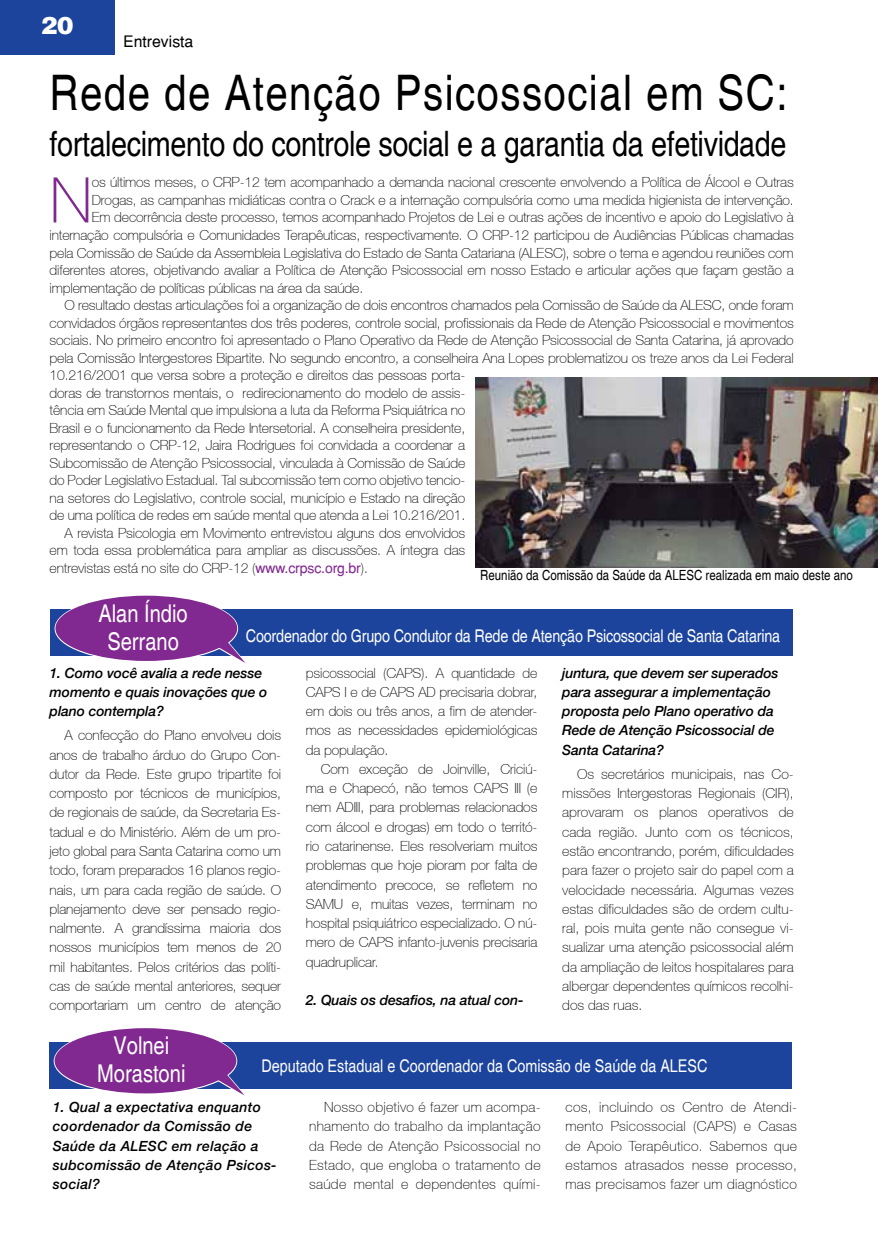
<style>
.page{position:relative;width:893px;height:1241px;background:#fff}
.page>*{position:absolute;margin:0;border:0;box-sizing:border-box;transform-origin:0 0}
.t1{font:100 63px "Helvetica 35";color:#812990}
.t2{font:condensed 49px "Helvetica";letter-spacing:.03em;color:#000}
.t3{font:condensed 35px "Helvetica";letter-spacing:-.01em;color:#000}
.t4{font:condensed 24.5px/28px "Helvetica";color:#fff;text-align:center}
.t5{font:900 24.5px "Helvetica";color:#fff}
.t6{font:condensed 17.5px "Helvetica";letter-spacing:-.01em;color:#fff}
.t7{font:15.75px "Helvetica";color:#000}
.t8{font:100 14px/19.2px "Helvetica 35";letter-spacing:-.01em;color:#000;text-align:justify}
.t9{font:italic 500 14px/19.2px "Helvetica Neue";letter-spacing:-.01em;color:#000}
.t10{font:italic 500 14px/19.2px "Helvetica Neue";letter-spacing:.02em;color:#000}
.t11{font:condensed 14px "Helvetica";color:#000}
.s1{font-family:"Helvetica";font-weight:400;color:#812990}
</style>
<div class="page">
<div style="left:0;top:0;width:114px;height:55px;background:#1c449c"></div>
<div style="left:50px;top:1041px;width:742px;height:47px;background:#1c449c"></div>
<div style="left:55px;top:1027px;width:181px;height:66px;background:#812990;border-radius:50%"></div>
<svg style="left:200px;top:1055px;width:47px;height:41px"></svg>
<div style="left:50px;top:609px;width:743px;height:47px;background:#1c449c"></div>
<div style="left:55px;top:595px;width:182px;height:65px;background:#812990;border-radius:50%"></div>
<svg style="left:201px;top:623px;width:45px;height:40px"></svg>
<img style="left:475px;top:377px;width:402px;height:190px">
<h3 class="t5" style="left:41px;top:9px;width:34px">20</h3>
<p class="t7" style="left:123px;top:32px;width:72px">Entrevista</p>
<h2 class="t2" style="left:50px;top:64px;width:739px">Rede de Atenção Psicossocial em SC:</h2>
<h3 class="t3" style="left:50px;top:123px;width:738px">fortalecimento do controle social e a garantia da efetividade</h3>
<h1 class="t1" style="left:50px;top:164px;width:44px">N</h1>
<p class="t8" style="left:92px;top:173px;width:704px">os últimos meses, o CRP-12 tem acompanhado a demanda nacional crescente envolvendo a Política de Álcool e Outras</p>
<p class="t8" style="left:92px;top:190px;width:704px">Drogas, as campanhas midiáticas contra o Crack e a internação compulsória como uma medida higienista de intervenção.</p>
<p class="t8" style="left:92px;top:208px;width:703px">Em decorrência deste processo, temos acompanhado Projetos de Lei e outras ações de incentivo e apoio do Legislativo à</p>
<p class="t8" style="left:50px;top:225px;width:746px">internação compulsória e Comunidades Terapêuticas, respectivamente. O CRP-12 participou de Audiências Públicas chamadas</p>
<p class="t8" style="left:50px;top:243px;width:746px">pela Comissão de Saúde da Assembleia Legislativa do Estado de Santa Catariana (ALESC), sobre o tema e agendou reuniões com</p>
<p class="t8" style="left:50px;top:260px;width:746px">diferentes atores, objetivando avaliar a Política de Atenção Psicossocial em nosso Estado e articular ações que façam gestão a</p>
<p class="t8" style="left:50px;top:278px;width:315px">implementação de políticas públicas na área da saúde.</p>
<p class="t8" style="left:64px;top:295px;width:731px">O resultado destas articulações foi a organização de dois encontros chamados pela Comissão de Saúde da ALESC, onde foram</p>
<p class="t8" style="left:50px;top:313px;width:746px">convidados órgãos representantes dos três poderes, controle social, profissionais da Rede de Atenção Psicossocial e movimentos</p>
<p class="t8" style="left:50px;top:330px;width:746px">sociais. No primeiro encontro foi apresentado o Plano Operativo da Rede de Atenção Psicossocial de Santa Catarina, já aprovado</p>
<p class="t8" style="left:50px;top:348px;width:746px">pela Comissão Intergestores Bipartite. No segundo encontro, a conselheira Ana Lopes problematizou os treze anos da Lei Federal</p>
<p class="t8" style="left:50px;top:365px;width:417px">10.216/2001 que versa sobre a proteção e direitos das pessoas porta-</p>
<p class="t8" style="left:50px;top:383px;width:417px">doras de transtornos mentais, o redirecionamento do modelo de assis-</p>
<p class="t8" style="left:50px;top:400px;width:417px">tência em Saúde Mental que impulsiona a luta da Reforma Psiquiátrica no</p>
<p class="t8" style="left:50px;top:418px;width:417px">Brasil e o funcionamento da Rede Intersetorial. A conselheira presidente,</p>
<p class="t8" style="left:50px;top:435px;width:417px">representando o CRP-12, Jaira Rodrigues foi convidada a coordenar a</p>
<p class="t8" style="left:50px;top:453px;width:417px">Subcomissão de Atenção Psicossocial, vinculada à Comissão de Saúde</p>
<p class="t8" style="left:50px;top:470px;width:417px">do Poder Legislativo Estadual. Tal subcomissão tem como objetivo tencio-</p>
<p class="t8" style="left:50px;top:488px;width:417px">na setores do Legislativo, controle social, município e Estado na direção</p>
<p class="t8" style="left:50px;top:505px;width:417px">de uma política de redes em saúde mental que atenda a Lei 10.216/201.</p>
<p class="t8" style="left:64px;top:523px;width:402px">A revista Psicologia em Movimento entrevistou alguns dos envolvidos</p>
<p class="t8" style="left:50px;top:540px;width:417px">em toda essa problemática para ampliar as discussões. A íntegra das</p>
<p class="t8" style="left:50px;top:558px;width:320px">entrevistas está no site do CRP-12 (<span class="s1">www.crpsc.org.br</span>).</p>
<p class="t11" style="left:480px;top:566px;width:374px">Reunião da Comissão da Saúde da ALESC realizada em maio deste ano</p>
<h3 class="t4" style="left:98px;top:599px;width:91px">Alan Índio<br>Serrano</h3>
<p class="t6" style="left:246px;top:625px;width:536px">Coordenador do Grupo Condutor da Rede de Atenção Psicossocial de Santa Catarina</p>
<p class="t9" style="left:50px;top:662px;width:219px">1. Como você avalia a rede nesse momento e quais inovações que o plano contempla?</p>
<p class="t8" style="left:50px;top:725px;width:233px;text-indent:15px">A confecção do Plano envolveu dois anos de trabalho árduo do Grupo Con&shy;dutor da Rede. Este grupo tripartite foi composto por técnicos de municípios, de regionais de saúde, da Secretaria Es&shy;tadual e do Ministério. Além de um pro&shy;jeto global para Santa Catarina como um todo, foram preparados 16 planos regio&shy;nais, um para cada região de saúde. O planejamento deve ser pensado regio&shy;nalmente. A grandíssima maioria dos nossos municípios tem menos de 20 mil habitantes. Pelos critérios das políti&shy;cas de saúde mental anteriores, sequer comportariam um centro de atenção</p>
<p class="t8" style="left:306px;top:663px;width:233px">psicossocial (CAPS). A quantidade de CAPS I e de CAPS AD precisaria dobrar, em dois ou três anos, a fim de atender&shy;mos as necessidades epidemiológicas da população.</p>
<p class="t8" style="left:306px;top:759px;width:233px;text-indent:15px">Com exceção de Joinville, Criciú&shy;ma e Chapecó, não temos CAPS III (e nem ADIII, para problemas relacionados com álcool e drogas) em todo o territó&shy;rio catarinense. Eles resolveriam muitos problemas que hoje pioram por falta de atendimento precoce, se refletem no SAMU e, muitas vezes, terminam no hospital psiquiátrico especializado. O nú&shy;mero de CAPS infanto-juvenis precisaria quadruplicar.</p>
<p class="t9" style="left:306px;top:990px;width:219px">2. Quais os desafios, na atual con-</p>
<p class="t9" style="left:562px;top:662px;width:218px">juntura, que devem ser superados para assegurar a implementação proposta pelo Plano operativo da<br>Rede de Atenção Psicossocial de<br>Santa Catarina?</p>
<p class="t8" style="left:562px;top:764px;width:233px;text-indent:15px">Os secretários municipais, nas Co&shy;missões Intergestoras Regionais (CIR), aprovaram os planos operativos de cada região. Junto com os técnicos, estão encontrando, porém, dificuldades para fazer o projeto sair do papel com a velocidade necessária. Algumas vezes estas dificuldades são de ordem cultu&shy;ral, pois muita gente não consegue vi&shy;sualizar uma atenção psicossocial além da ampliação de leitos hospitalares para albergar dependentes químicos recolhi&shy;dos das ruas.</p>
<h3 class="t4" style="left:97px;top:1031px;width:90px">Volnei<br>Morastoni</h3>
<p class="t10" style="left:53px;top:1097px;width:225px">1. Qual a expectativa enquanto coordenador da Comissão de<br>Saúde da ALESC em relação a subcomissão de Atenção Psicos&shy;social?</p>
<p class="t8" style="left:309px;top:1097px;width:233px;text-indent:15px">Nosso objetivo é fazer um acompa&shy;nhamento do trabalho da implantação da Rede de Atenção Psicossocial no Estado, que engloba o tratamento de saúde mental e dependentes quími-</p>
<p class="t8" style="left:565px;top:1097px;width:233px">cos, incluindo os Centro de Atendi&shy;mento Psicossocial (CAPS) e Casas de Apoio Terapêutico. Sabemos que estamos atrasados nesse processo, mas precisamos fazer um diagnóstico</p>
<p class="t6" style="left:261px;top:1055px;width:447px">Deputado Estadual e Coordenador da Comissão de Saúde da ALESC</p>
</div>
